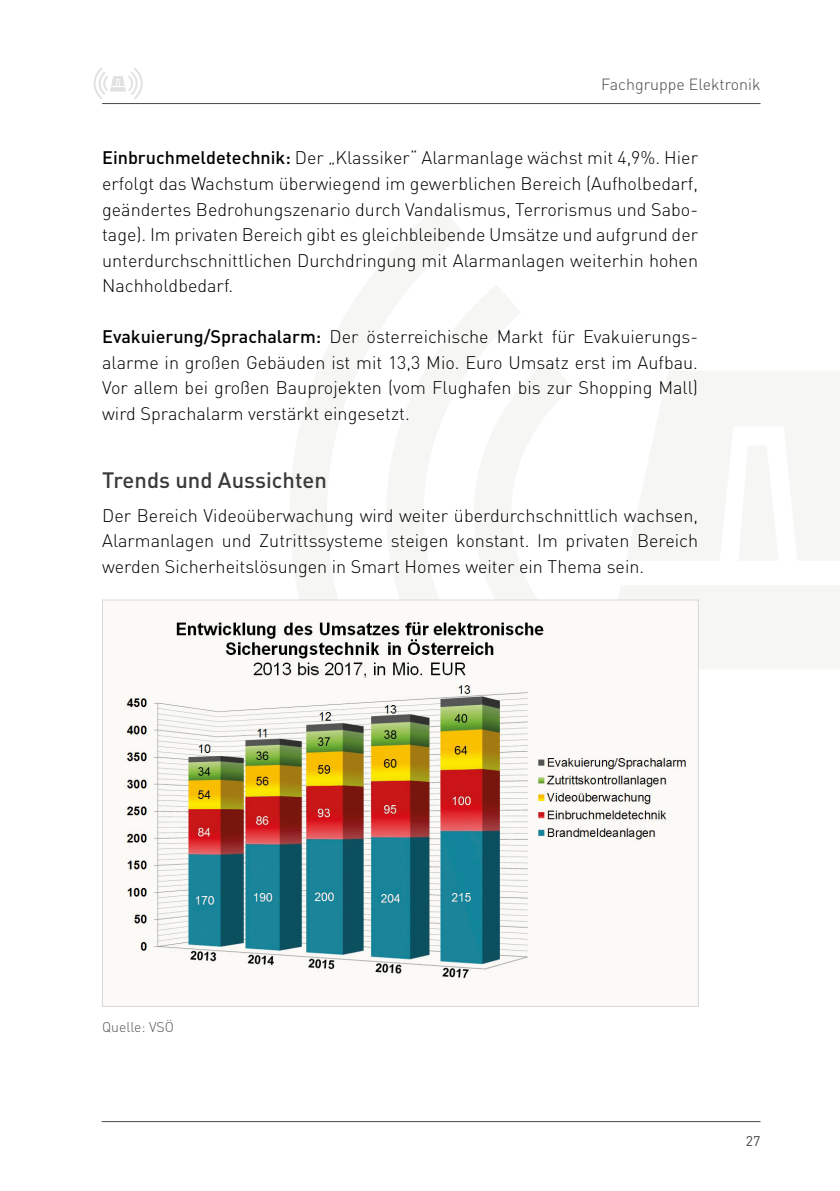
<style>
.page{position:relative;width:840px;height:1191px;background:#fff}
.page>*{position:absolute;margin:0;border:0;box-sizing:border-box;transform-origin:0 0}
.t1{font:500 22px "DIN";color:#3a3a39}
.Lauftext_ohne_Einzug{font:300 18px/25.6px "DIN";color:#000;text-align:justify}
.t2{font:300 16px "DIN";color:#484847}
.Quelle{font:300 14px "DIN";color:#565655}
.t3{font:14px "DIN";color:#484847}
.s1{font-weight:500}
</style>
<div class="page">
<svg style="left:289px;top:205px;width:410px;height:615px"></svg>
<svg style="left:626px;top:370px;width:213px;height:191px;fill:#f6f6f4"></svg>
<svg style="left:738px;top:445px;width:40px;height:116px"></svg>
<div style="left:602px;top:585px;width:237px;height:84px;background:#f6f6f4"></div>
<svg style="left:94px;top:68px;width:49px;height:31px"></svg>
<hr style="left:101px;top:1121px;width:659px;height:1px;background:#484847">
<hr style="left:102px;top:103px;width:658px;height:1px;background:#484847">
<div style="left:102px;top:600px;width:596px;height:406px;background:#fbfaf7"></div>
<img style="left:126px;top:622px;width:560px;height:356px">
<p class="t2" style="left:600px;top:74px;width:161px">Fachgruppe Elektronik</p>
<p class="Lauftext_ohne_Einzug" style="left:102px;top:144px;width:597px"><span class="s1">Einbruchmeldetechnik:</span> Der „Klassiker“ Alarmanlage wächst mit 4,9%. Hier erfolgt das Wachstum überwiegend im gewerblichen Bereich (Aufholbedarf, geändertes Bedrohungszenario durch Vandalismus, Terrorismus und Sabo&shy;tage). Im privaten Bereich gibt es gleichbleibende Umsätze und aufgrund der unterdurchschnittlichen Durchdringung mit Alarmanlagen weiterhin hohen Nachholdbedarf.</p>
<p class="Lauftext_ohne_Einzug" style="left:102px;top:323px;width:597px;text-align:left"><span class="s1">Evakuierung/Sprachalarm:</span> Der österreichische Markt für Evakuierungs&shy;alarme in großen Gebäuden ist mit 13,3 Mio. Euro Umsatz erst im Aufbau.<br>Vor allem bei großen Bauprojekten (vom Flughafen bis zur Shopping Mall) wird Sprachalarm verstärkt eingesetzt.</p>
<p class="t1" style="left:102px;top:465px;width:226px">Trends und Aussichten</p>
<p class="Lauftext_ohne_Einzug" style="left:102px;top:502px;width:597px">Der Bereich Videoüberwachung wird weiter überdurchschnittlich wachsen, Alarmanlagen und Zutrittssysteme steigen konstant. Im privaten Bereich werden Sicherheitslösungen in Smart Homes weiter ein Thema sein.</p>
<p class="Quelle" style="left:102px;top:1017px;width:73px">Quelle: VSÖ</p>
<p class="t3" style="left:745px;top:1132px;width:16px">27</p>
</div>
